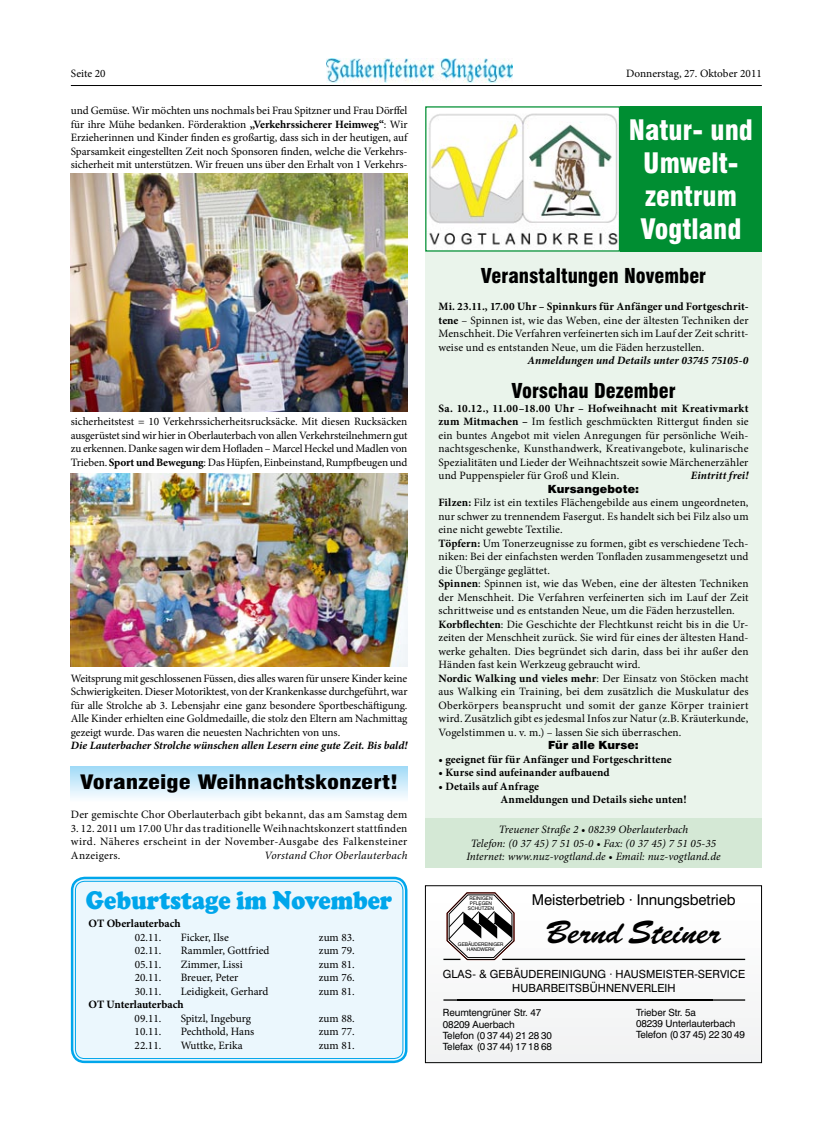
<style>
.page{position:relative;width:815px;height:1134px;background:#fff}
.page>*{position:absolute;margin:0;border:0;box-sizing:border-box;transform-origin:0 0}
.t1{font:33.12px "Brush Scr D";letter-spacing:-.015em;color:#000}
.t2{font:900 condensed 27.5px/33px "Swiss 721 BT";color:#fff;text-align:center}
.t3{font:900 26.25px "Cooper";color:#00a6eb;scale:.88 1}
.t4{font:900 condensed 20px "Swiss 721 BT";color:#000}
.t5{font:900 condensed 19.38px "Swiss 721 BT";color:#000;scale:1.25 1}
.t6{font:14.88px "Swiss 721 BT";letter-spacing:-.01em;color:#000}
.t7{font:11.25px/13.5px "Minion Pro";letter-spacing:.005em;color:#000;text-align:justify}
.t8{font:700 11.25px/13.5px "Minion Pro";letter-spacing:.005em;color:#000}
.t9{font:italic 11.25px/13.5px "Minion Pro";letter-spacing:.01em;color:#000;text-align:center}
.t10{font:italic 700 11.25px "Minion Pro";letter-spacing:.005em;color:#000}
.t11{font:11.25px/14.2px "Swiss 721 BT";letter-spacing:.005em;color:#000;text-align:center}
.t12{font:900 11.25px "Swiss 721 BT";letter-spacing:.005em;color:#000}
.t13{font:10px/11.1px "Swiss 721 BT";letter-spacing:-.01em;color:#000}
.t14{font:5px/5px "Swiss 721 BT";letter-spacing:-.005em;color:#000;text-align:center}
.s1{font-weight:700}
</style>
<div class="page">
<img style="left:327px;top:59px;width:185px;height:23px">
<hr style="left:71px;top:85px;width:691px;height:1px;background:#000">
<div style="left:425px;top:948px;width:337px;height:8px;background:#fafafb"></div>
<svg style="left:443px;top:958px;width:303px;height:3px"></svg>
<div style="left:425px;top:965px;width:337px;height:9px;background:#f9f9f9"></div>
<div style="left:425px;top:974px;width:337px;height:9px;background:#f8f8f9"></div>
<div style="left:425px;top:983px;width:337px;height:9px;background:#f7f8f8"></div>
<div style="left:425px;top:992px;width:337px;height:9px;background:#f6f7f7"></div>
<div style="left:425px;top:1001px;width:337px;height:8px;background:#f6f6f7"></div>
<div style="left:425px;top:1009px;width:337px;height:9px;background:#f5f6f6"></div>
<div style="left:425px;top:1018px;width:337px;height:9px;background:#f4f5f5"></div>
<div style="left:425px;top:1027px;width:337px;height:9px;background:#f3f4f5"></div>
<div style="left:425px;top:1036px;width:337px;height:9px;background:#f3f3f4"></div>
<div style="left:425px;top:1045px;width:337px;height:9px;background:#f2f3f3"></div>
<div style="left:425px;top:1054px;width:337px;height:9px;background:#f1f2f3"></div>
<div style="left:425px;top:885px;width:337px;height:178px;border:1px solid #000"></div>
<hr style="left:443px;top:999px;width:302px;height:2px;background:#000">
<hr style="left:502px;top:959px;width:243px;height:1px;background:#000">
<svg style="left:443px;top:892px;width:72px;height:68px"></svg>
<div style="left:425px;top:251px;width:337px;height:585px;background:#eaf4eb"></div>
<div style="left:425px;top:818px;width:337px;height:49px;background:#d4e8d5"></div>
<div style="left:620px;top:106px;width:142px;height:146px;background:#008e32"></div>
<img style="left:428px;top:113px;width:190px;height:132px">
<div style="left:425px;top:106px;width:195px;height:146px;border:1px solid #008e32"></div>
<svg style="left:71px;top:766px;width:336px;height:32px;background:#caeafa"></svg>
<div style="left:73px;top:879px;width:332px;height:181px;background:#ebf7fd;border-radius:11px"></div>
<div style="left:71px;top:877px;width:336px;height:186px;border:2px solid #00a6eb;border-radius:12px"></div>
<div style="left:75px;top:881px;width:328px;height:178px;border:1px solid #00a6eb;border-radius:9px"></div>
<img style="left:71px;top:473px;width:336px;height:193px">
<img style="left:71px;top:174px;width:336px;height:237px">
<p class="t7" style="left:71px;top:67px;width:36px">Seite 20</p>
<p class="t7" style="left:626px;top:67px;width:137px">Donnerstag, 27. Oktober 2011</p>
<p class="t7" style="left:71px;top:104px;width:338px">und Gemüse. Wir möchten uns nochmals bei Frau Spitzner und Frau Dörffel für ihre Mühe bedanken. Förderaktion <span class="s1">„Verkehrssicherer Heimweg“</span>: Wir Erzieherinnen und Kinder finden es großartig, dass sich in der heutigen, auf Sparsamkeit eingestellten Zeit noch Sponsoren finden, welche die Verkehrs&shy;sicherheit mit unterstützen. Wir freuen uns über den Erhalt von 1 Verkehrs-</p>
<h2 class="t2" style="left:629px;top:113px;width:126px">Natur- und<br>Umwelt&shy;zentrum<br>Vogtland</h2>
<p class="t7" style="left:71px;top:415px;width:338px">sicherheitstest = 10 Verkehrssicherheitsrucksäcke. Mit diesen Rucksäcken ausgerüstet sind wir hier in Oberlauterbach von allen Verkehrsteilnehmern gut zu erkennen. Danke sagen wir dem Hofladen – Marcel Heckel und Madlen von Trieben. <span class="s1">Sport und Bewegung</span>: Das Hüpfen, Einbeinstand, Rumpfbeugen und</p>
<p class="t7" style="left:71px;top:671px;width:338px">Weitsprung mit geschlossenen Füssen, dies alles waren für unsere Kinder keine Schwierigkeiten. Dieser Motoriktest, von der Krankenkasse durchgeführt, war für alle Strolche ab 3. Lebensjahr eine ganz besondere Sportbeschäftigung.<br>Alle Kinder erhielten eine Goldmedaille, die stolz den Eltern am Nachmittag gezeigt wurde. Das waren die neuesten Nachrichten von uns.</p>
<p class="t10" style="left:71px;top:737px;width:338px">Die Lauterbacher Strolche wünschen allen Lesern eine gute Zeit. Bis bald!</p>
<h3 class="t5" style="left:80px;top:770px;width:256px">Voranzeige Weihnachtskonzert!</h3>
<p class="t7" style="left:71px;top:808px;width:338px">Der gemischte Chor Oberlauterbach gibt bekannt, das am Samstag dem</p>
<p class="t7" style="left:71px;top:821px;width:338px">3. 12. 2011 um 17.00 Uhr das traditionelle Weihnachtskonzert stattfinden wird. Näheres erscheint in der November-Ausgabe des Falkensteiner Anzeigers.</p>
<p class="t9" style="left:264px;top:848px;width:145px">Vorstand Chor Oberlauterbach</p>
<h3 class="t3" style="left:86px;top:884px;width:350px">Geburtstage im November</h3>
<p class="t8" style="left:89px;top:917px;width:94px">OT Oberlauterbach</p>
<p class="t7" style="left:135px;top:931px;width:28px">02.11.</p>
<p class="t7" style="left:181px;top:931px;width:50px">Ficker, Ilse</p>
<p class="t7" style="left:319px;top:931px;width:37px">zum 83.</p>
<p class="t7" style="left:135px;top:944px;width:28px">02.11.</p>
<p class="t7" style="left:181px;top:944px;width:90px">Rammler, Gottfried</p>
<p class="t7" style="left:319px;top:944px;width:37px">zum 79.</p>
<p class="t7" style="left:135px;top:958px;width:28px">05.11.</p>
<p class="t7" style="left:181px;top:958px;width:64px">Zimmer, Lissi</p>
<p class="t7" style="left:319px;top:958px;width:37px">zum 81.</p>
<p class="t7" style="left:135px;top:971px;width:28px">20.11.</p>
<p class="t7" style="left:181px;top:971px;width:59px">Breuer, Peter</p>
<p class="t7" style="left:319px;top:971px;width:37px">zum 76.</p>
<p class="t7" style="left:135px;top:985px;width:28px">30.11.</p>
<p class="t7" style="left:181px;top:985px;width:89px">Leidigkeit, Gerhard</p>
<p class="t7" style="left:319px;top:985px;width:37px">zum 81.</p>
<p class="t8" style="left:89px;top:998px;width:97px">OT Unterlauterbach</p>
<p class="t7" style="left:135px;top:1012px;width:28px">09.11.</p>
<p class="t7" style="left:181px;top:1012px;width:72px">Spitzl, Ingeburg</p>
<p class="t7" style="left:319px;top:1012px;width:37px">zum 88.</p>
<p class="t7" style="left:135px;top:1025px;width:28px">10.11.</p>
<p class="t7" style="left:181px;top:1025px;width:75px">Pechthold, Hans</p>
<p class="t7" style="left:319px;top:1025px;width:37px">zum 77.</p>
<p class="t7" style="left:135px;top:1039px;width:28px">22.11.</p>
<p class="t7" style="left:181px;top:1039px;width:64px">Wuttke, Erika</p>
<p class="t7" style="left:319px;top:1039px;width:37px">zum 81.</p>
<h3 class="t4" style="left:481px;top:264px;width:227px">Veranstaltungen November</h3>
<p class="t7" style="left:438px;top:300px;width:312px"><span class="s1">Mi. 23.11., 17.00 Uhr – Spinnkurs für Anfänger und Fortgeschrit&shy;tene</span> – Spinnen ist, wie das Weben, eine der ältesten Techniken der Menschheit. Die Verfahren verfeinerten sich im Lauf der Zeit schritt&shy;weise und es entstanden Neue, um die Fäden herzustellen.</p>
<p class="t10" style="left:528px;top:353px;width:222px">Anmeldungen und Details unter 03745 75105-0</p>
<h3 class="t4" style="left:511px;top:379px;width:166px">Vorschau Dezember</h3>
<p class="t7" style="left:438px;top:402px;width:312px"><span class="s1">Sa. 10.12., 11.00–18.00 Uhr – Hofweihnacht mit Kreativmarkt zum Mitmachen –</span> Im festlich geschmückten Rittergut finden sie ein buntes Angebot mit vielen Anregungen für persönliche Weih&shy;nachtsgeschenke, Kunsthandwerk, Kreativangebote, kulinarische Spezialitäten und Lieder der Weihnachtszeit sowie Märchenerzähler und Puppenspieler für Groß und Klein.</p>
<p class="t10" style="left:691px;top:468px;width:59px">Eintritt frei!</p>
<p class="t12" style="left:548px;top:482px;width:93px">Kursangebote:</p>
<p class="t7" style="left:438px;top:496px;width:312px;text-align:left"><span class="s1">Filzen:</span> Filz ist ein textiles Flächengebilde aus einem ungeordneten, nur schwer zu trennendem Fasergut. Es handelt sich bei Filz also um eine nicht gewebte Textilie.<br><span class="s1">Töpfern:</span> Um Tonerzeugnisse zu formen, gibt es verschiedene Tech&shy;niken: Bei der einfachsten werden Tonfladen zusammengesetzt und die Übergänge geglättet.<br><span class="s1">Spinnen</span>: Spinnen ist, wie das Weben, eine der ältesten Techniken der Menschheit. Die Verfahren verfeinerten sich im Lauf der Zeit schrittweise und es entstanden Neue, um die Fäden herzustellen.<br><span class="s1">Korbflechten</span>: Die Geschichte der Flechtkunst reicht bis in die Ur&shy;zeiten der Menschheit zurück. Sie wird für eines der ältesten Hand&shy;werke gehalten. Dies begründet sich darin, dass bei ihr außer den Händen fast kein Werkzeug gebraucht wird.<br><span class="s1">Nordic Walking und vieles mehr</span>: Der Einsatz von Stöcken macht aus Walking ein Training, bei dem zusätzlich die Muskulatur des Oberkörpers beansprucht und somit der ganze Körper trainiert wird. Zusätzlich gibt es jedesmal Infos zur Natur (z.B. Kräuterkunde, Vogelstimmen u. v. m.) – lassen Sie sich überraschen.</p>
<p class="t12" style="left:548px;top:739px;width:92px">Für alle Kurse:</p>
<p class="t8" style="left:438px;top:752px;width:235px">• geeignet für für Anfänger und Fortgeschrittene</p>
<p class="t8" style="left:438px;top:766px;width:173px">• Kurse sind aufeinander aufbauend</p>
<p class="t8" style="left:500px;top:779px;width:188px;text-indent:-62px">• Details auf Anfrage<br>Anmeldungen und Details siehe unten!</p>
<p class="t9" style="left:466px;top:823px;width:256px">Treuener Straße 2 • 08239 Oberlauterbach<br>Telefon: (0 37 45) 7 51 05-0 • Fax: (0 37 45) 7 51 05-35<br>Internet: www.nuz-vogtland.de • Email: nuz-vogtland.de</p>
<p class="t14" style="left:468px;top:896px;width:28px">REINIGEN<br>PFLEGEN<br>SCHÜTZEN</p>
<p class="t14" style="left:458px;top:942px;width:47px">GEBÄUDEREINIGER<br>HANDWERK</p>
<h3 class="t6" style="left:532px;top:891px;width:205px">Meisterbetrieb · Innungsbetrieb</h3>
<h1 class="t1" style="left:546px;top:913px;width:176px">Bernd Steiner</h1>
<p class="t11" style="left:443px;top:967px;width:304px">GLAS- &amp; GEBÄUDEREINIGUNG · HAUSMEISTER-SERVICE<br>HUBARBEITSBÜHNENVERLEIH</p>
<p class="t13" style="left:443px;top:1007px;width:111px">Reumtengrüner Str. 47<br>08209 Auerbach<br>Telefon (0 37 44) 21 28 30<br>Telefax (0 37 44) 17 18 68</p>
<p class="t13" style="left:636px;top:1007px;width:110px">Trieber Str. 5a<br>08239 Unterlauterbach<br>Telefon (0 37 45) 22 30 49</p>
</div>
